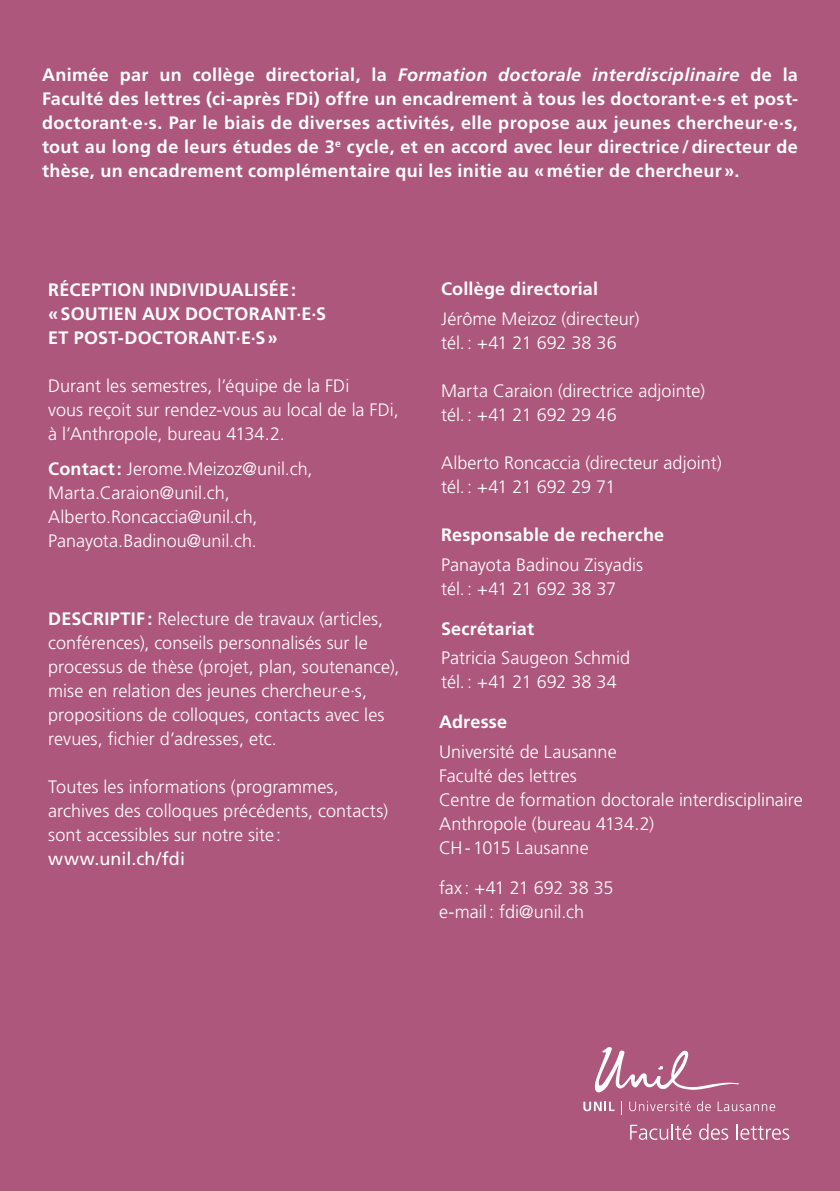
<style>
.page{position:relative;width:840px;height:1191px;background:#fff}
.page>*{position:absolute;margin:0;border:0;box-sizing:border-box;transform-origin:0 0}
.t1{font:300 18px/24px "Frutiger LT Std";color:#fff}
.t2{font:700 18px/24px "Frutiger LT Std";letter-spacing:.015em;color:#fff;text-align:justify}
.t3{font:18px "Frutiger LT Std";letter-spacing:.005em;color:#fff}
.s1{font-style:italic}
.s2{font-weight:700}
</style>
<div class="page">
<div style="left:0;top:0;width:839px;height:1191px;background:#ad577c"></div>
<svg style="left:630px;top:1124px;width:61px;height:15px"></svg>
<svg style="left:699px;top:1123px;width:28px;height:16px"></svg>
<svg style="left:736px;top:1124px;width:52px;height:15px"></svg>
<svg style="left:594px;top:1047px;width:145px;height:46px"></svg>
<svg style="left:583px;top:1101px;width:31px;height:10px"></svg>
<svg style="left:629px;top:1101px;width:61px;height:10px"></svg>
<svg style="left:697px;top:1101px;width:13px;height:10px"></svg>
<svg style="left:717px;top:1101px;width:57px;height:10px"></svg>
<p class="t2" style="left:42px;top:63px;width:757px">Animée par un collège directorial, la <span class="s1">Formation doctorale interdisciplinaire</span> de la Faculté des lettres (ci-après FDi) offre un encadrement à tous les doctorant·e·s et post&shy;doctorant·e·s. Par le biais de diverses activités, elle propose aux jeunes chercheur·e·s, tout au long de leurs études de 3<sup>e</sup> cycle, et en accord avec leur directrice /directeur de thèse, un encadrement complémentaire qui les initie au «métier de chercheur ».</p>
<p class="t2" style="left:48px;top:277px;width:279px;text-align:left">RÉCEPTION INDIVIDUALISÉE: «SOUTIEN AUX DOCTORANT·E·S<br>ET POST-DOCTORANT·E·S»</p>
<p class="t1" style="left:48px;top:374px;width:352px">Durant les semestres, l’équipe de la FDi<br>vous reçoit sur rendez-vous au local de la FDi, à l’Anthropole, bureau 4134.2.</p>
<p class="t1" style="left:48px;top:457px;width:266px"><span class="s2">Contact:</span> Jerome.Meizoz@unil.ch,<br>Marta.Caraion@unil.ch,<br>Alberto.Roncaccia@unil.ch,<br>Panayota.Badinou@unil.ch.</p>
<p class="t1" style="left:48px;top:607px;width:352px"><span class="s2">DESCRIPTIF:</span> Relecture de travaux (articles, conférences), conseils personnalisés sur le processus de thèse (projet, plan, soutenance), mise en relation des jeunes chercheur·e·s, propositions de colloques, contacts avec les revues, fichier d’adresses, etc.</p>
<p class="t1" style="left:48px;top:775px;width:341px">Toutes les informations (programmes, archives des colloques précédents, contacts) sont accessibles sur notre site:</p>
<p class="t3" style="left:48px;top:848px;width:138px">www.unil.ch/fdi</p>
<p class="t2" style="left:441px;top:277px;width:158px">Collège directorial</p>
<p class="t1" style="left:441px;top:307px;width:200px">Jérôme Meizoz (directeur) tél.: +41 21 692 38 36</p>
<p class="t1" style="left:441px;top:379px;width:265px">Marta Caraion (directrice adjointe) tél.: +41 21 692 29 46</p>
<p class="t1" style="left:441px;top:451px;width:282px">Alberto Roncaccia (directeur adjoint) tél.: +41 21 692 29 71</p>
<p class="t2" style="left:441px;top:523px;width:224px">Responsable de recherche</p>
<p class="t1" style="left:441px;top:552px;width:203px">Panayota Badinou Zisyadis tél.: +41 21 692 38 37</p>
<p class="t2" style="left:441px;top:616px;width:94px">Secrétariat</p>
<p class="t1" style="left:441px;top:646px;width:190px">Patricia Saugeon Schmid tél.: +41 21 692 38 34</p>
<p class="t2" style="left:439px;top:710px;width:70px">Adresse</p>
<p class="t1" style="left:439px;top:740px;width:365px">Université de Lausanne<br>Faculté des lettres<br>Centre de formation doctorale interdisciplinaire<br>Anthropole (bureau 4134.2)<br>CH-1015 Lausanne</p>
<p class="t1" style="left:439px;top:876px;width:176px">fax : +41 21 692 38 35 e-mail: fdi@unil.ch</p>
</div>
